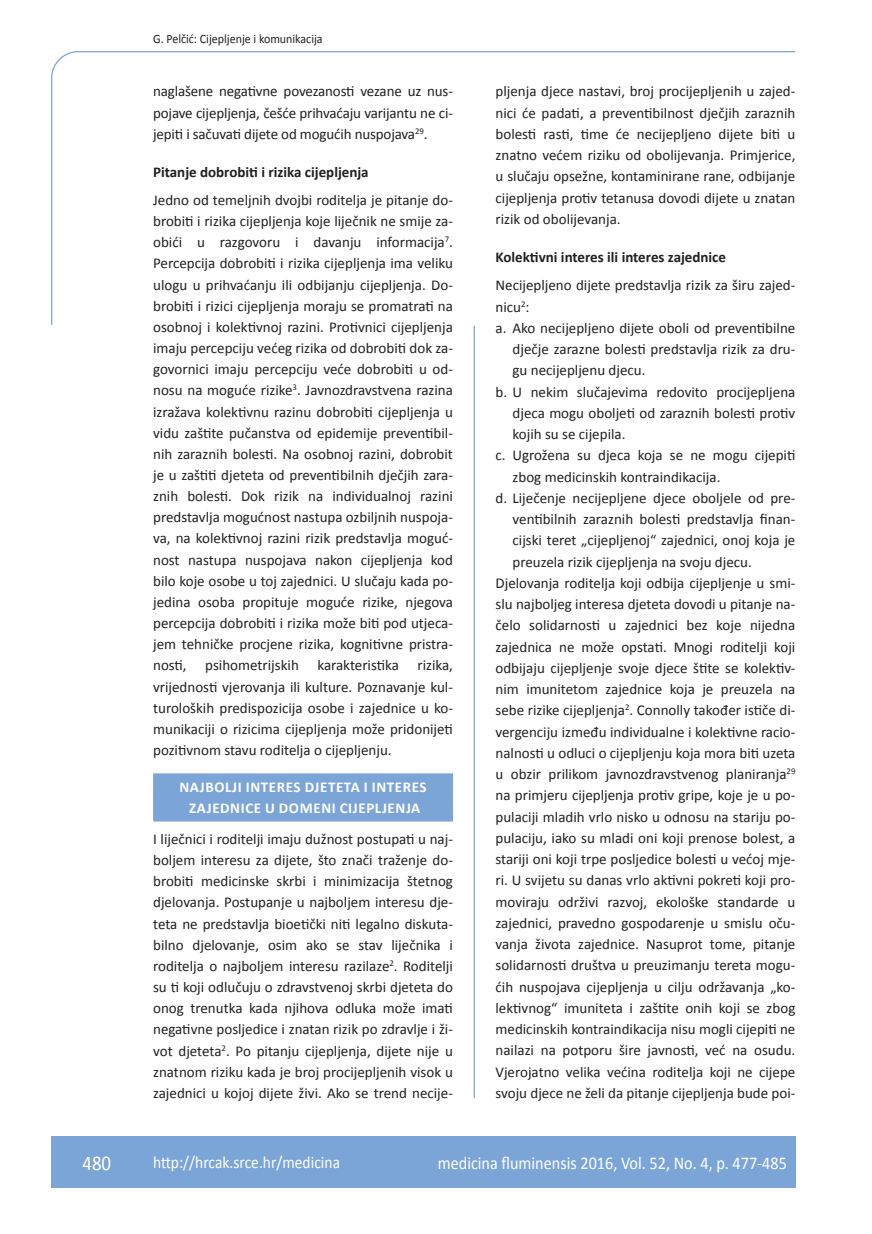
<style>
.page{position:relative;width:872px;height:1234px;background:#fff}
.page>*{position:absolute;margin:0;border:0;box-sizing:border-box;transform-origin:0 0}
.t1{font:21px "Calibri";color:#fff;scale:.9 1}
.t2{font:18px "Calibri";color:#fff;scale:.9 1}
.t3{font:17.25px "Calibri";color:#fff;scale:.9 1}
.t4{font:15px/21.1px "Calibri";color:#231f20;text-align:justify}
.t5{font:700 15px "Calibri";color:#231f20}
.t6{font:700 15px/21.1px "Calibri";letter-spacing:.04em;color:#fff}
.t7{font:12.75px "Calibri";color:#231f20;scale:.94 1}
</style>
<div class="page">
<svg style="left:51px;top:51px;width:745px;height:274px"></svg>
<hr style="left:473px;top:325px;width:2px;height:772px;background:#7ca5d7">
<div style="left:51px;top:1135px;width:744px;height:51px;background:#7ca5d7"></div>
<div style="left:153px;top:773px;width:300px;height:27px;background:#7ca5d7"></div>
<div style="left:153px;top:794px;width:300px;height:27px;background:#7ca5d7"></div>
<p class="t7" style="left:153px;top:30px;width:182px">G. Pelčić: Cijepljenje i komunikacija</p>
<p class="t4" style="left:153px;top:80px;width:301px">naglašene negativne povezanosti vezane uz nus&shy;pojave cijepljenja, češće prihvaćaju varijantu ne ci&shy;jepiti i sačuvati dijete od mogućih nuspojava<sup>29</sup>.</p>
<p class="t5" style="left:153px;top:162px;width:217px">Pitanje dobrobiti i rizika cijepljenja</p>
<p class="t4" style="left:153px;top:189px;width:301px">Jedno od temeljnih dvojbi roditelja je pitanje do&shy;brobiti i rizika cijepljenja koje liječnik ne smije za&shy;obići u razgovoru i davanju informacija<sup>7</sup>.<br>Percepcija dobrobiti i rizika cijepljenja ima veliku ulogu u prihvaćanju ili odbijanju cijepljenja. Do&shy;brobiti i rizici cijepljenja moraju se promatrati na osobnoj i kolektivnoj razini. Protivnici cijepljenja imaju percepciju većeg rizika od dobrobiti dok za&shy;govornici imaju percepciju veće dobrobiti u od&shy;nosu na moguće rizike<sup>3</sup>. Javnozdravstvena razina izražava kolektivnu razinu dobrobiti cijepljenja u vidu zaštite pučanstva od epidemije preventibil&shy;nih zaraznih bolesti. Na osobnoj razini, dobrobit je u zaštiti djeteta od preventibilnih dječjih zara&shy;znih bolesti. Dok rizik na individualnoj razini predstavlja mogućnost nastupa ozbiljnih nuspoja&shy;va, na kolektivnoj razini rizik predstavlja moguć&shy;nost nastupa nuspojava nakon cijepljenja kod bilo koje osobe u toj zajednici. U slučaju kada po&shy;jedina osoba propituje moguće rizike, njegova percepcija dobrobiti i rizika može biti pod utjeca&shy;jem tehničke procjene rizika, kognitivne pristra&shy;nosti, psihometrijskih karakteristika rizika, vrijednosti vjerovanja ili kulture. Poznavanje kul&shy;turoloških predispozicija osobe i zajednice u ko&shy;munikaciji o rizicima cijepljenja može pridonijeti pozitivnom stavu roditelja o cijepljenju.</p>
<p class="t6" style="left:179px;top:775px;width:81px">NAJBOLJI INTERE</p>
<p class="t6" style="left:293px;top:775px;width:30px">S DJETET</p>
<p class="t6" style="left:189px;top:775px;width:238px;text-indent:161px">A i interes zajednice u domeni cijepljenja</p>
<p class="t4" style="left:153px;top:827px;width:301px">I liječnici i roditelji imaju dužnost postupati u naj&shy;boljem interesu za dijete, što znači traženje do&shy;brobiti medicinske skrbi i minimizacija štetnog djelovanja. Postupanje u najboljem interesu dje&shy;teta ne predstavlja bioetički niti legalno diskuta&shy;bilno djelovanje, osim ako se stav liječnika i roditelja o najboljem interesu razilaze<sup>2</sup>. Roditelji su ti koji odlučuju o zdravstvenoj skrbi djeteta do onog trenutka kada njihova odluka može imati negativne posljedice i znatan rizik po zdravlje i ži&shy;vot djeteta<sup>2</sup>. Po pitanju cijepljenja, dijete nije u znatnom riziku kada je broj procijepljenih visok u zajednici u kojoj dijete živi. Ako se trend necije-</p>
<p class="t4" style="left:495px;top:80px;width:301px">pljenja djece nastavi, broj procijepljenih u zajed&shy;nici će padati, a preventibilnost dječjih zaraznih bolesti rasti, time će necijepljeno dijete biti u znatno većem riziku od obolijevanja. Primjerice, u slučaju opsežne, kontaminirane rane, odbijanje cijepljenja protiv tetanusa dovodi dijete u znatan rizik od obolijevanja.</p>
<p class="t5" style="left:495px;top:248px;width:232px">Kolektivni interes ili interes zajednice</p>
<p class="t4" style="left:495px;top:274px;width:301px">Necijepljeno dijete predstavlja rizik za širu zajed-</p>
<p class="t4" style="left:495px;top:295px;width:35px">nicu<sup>2</sup>:</p>
<p class="t4" style="left:495px;top:316px;width:301px">a. Ako necijepljeno dijete oboli od preventibilne</p>
<p class="t4" style="left:512px;top:338px;width:284px">dječje zarazne bolesti predstavlja rizik za dru-</p>
<p class="t4" style="left:512px;top:359px;width:134px">gu necijepljenu djecu.</p>
<p class="t4" style="left:495px;top:380px;width:301px">b. U nekim slučajevima redovito procijepljena</p>
<p class="t4" style="left:512px;top:401px;width:284px">djeca mogu oboljeti od zaraznih bolesti protiv</p>
<p class="t4" style="left:512px;top:423px;width:114px">kojih su se cijepila.</p>
<p class="t4" style="left:495px;top:444px;width:301px">c. Ugrožena su djeca koja se ne mogu cijepiti</p>
<p class="t4" style="left:512px;top:465px;width:209px">zbog medicinskih kontraindikacija.</p>
<p class="t4" style="left:495px;top:486px;width:301px">d. Liječenje necijepljene djece oboljele od pre-</p>
<p class="t4" style="left:512px;top:508px;width:284px">ventibilnih zaraznih bolesti predstavlja finan-</p>
<p class="t4" style="left:512px;top:529px;width:284px">cijski teret „cijepljenoj“ zajednici, onoj koja je</p>
<p class="t4" style="left:512px;top:550px;width:241px">preuzela rizik cijepljenja na svoju djecu.</p>
<p class="t4" style="left:495px;top:571px;width:301px">Djelovanja roditelja koji odbija cijepljenje u smi-</p>
<p class="t4" style="left:495px;top:592px;width:301px">slu najboljeg interesa djeteta dovodi u pitanje na-</p>
<p class="t4" style="left:495px;top:614px;width:301px">čelo solidarnosti u zajednici bez koje nijedna</p>
<p class="t4" style="left:495px;top:635px;width:301px">zajednica ne može opstati. Mnogi roditelji koji</p>
<p class="t4" style="left:495px;top:656px;width:301px">odbijaju cijepljenje svoje djece štite se kolektiv-</p>
<p class="t4" style="left:495px;top:677px;width:301px">nim imunitetom zajednice koja je preuzela na</p>
<p class="t4" style="left:495px;top:699px;width:301px">sebe rizike cijepljenja<sup>2</sup>. Connolly također ističe di-</p>
<p class="t4" style="left:495px;top:720px;width:301px">vergenciju između individualne i kolektivne racio-</p>
<p class="t4" style="left:495px;top:741px;width:301px">nalnosti u odluci o cijepljenju koja mora biti uzeta</p>
<p class="t4" style="left:495px;top:762px;width:301px">u obzir prilikom javnozdravstvenog planiranja<sup>29</sup></p>
<p class="t4" style="left:495px;top:783px;width:301px">na primjeru cijepljenja protiv gripe, koje je u po-</p>
<p class="t4" style="left:495px;top:805px;width:301px">pulaciji mladih vrlo nisko u odnosu na stariju po-</p>
<p class="t4" style="left:495px;top:826px;width:301px">pulaciju, iako su mladi oni koji prenose bolest, a</p>
<p class="t4" style="left:495px;top:847px;width:301px">stariji oni koji trpe posljedice bolesti u većoj mje-</p>
<p class="t4" style="left:495px;top:868px;width:301px">ri. U svijetu su danas vrlo aktivni pokreti koji pro-</p>
<p class="t4" style="left:495px;top:890px;width:301px">moviraju održivi razvoj, ekološke standarde u</p>
<p class="t4" style="left:495px;top:911px;width:301px">zajednici, pravedno gospodarenje u smislu oču-</p>
<p class="t4" style="left:495px;top:932px;width:301px">vanja života zajednice. Nasuprot tome, pitanje</p>
<p class="t4" style="left:495px;top:953px;width:301px">solidarnosti društva u preuzimanju tereta mogu-</p>
<p class="t4" style="left:495px;top:975px;width:301px">ćih nuspojava cijepljenja u cilju održavanja „ko-</p>
<p class="t4" style="left:495px;top:996px;width:301px">lektivnog“ imuniteta i zaštite onih koji se zbog</p>
<p class="t4" style="left:495px;top:1017px;width:301px">medicinskih kontraindikacija nisu mogli cijepiti ne</p>
<p class="t4" style="left:495px;top:1038px;width:301px">nailazi na potporu šire javnosti, već na osudu.</p>
<p class="t4" style="left:495px;top:1060px;width:301px">Vjerojatno velika većina roditelja koji ne cijepe</p>
<p class="t4" style="left:495px;top:1081px;width:301px">svoju djece ne želi da pitanje cijepljenja bude poi-</p>
<h1 class="t1" style="left:82px;top:1149px;width:33px">480</h1>
<p class="t3" style="left:153px;top:1150px;width:209px">http://hrcak.srce.hr/medicina</p>
<p class="t2" style="left:438px;top:1151px;width:389px">medicina fluminensis 2016, Vol. 52, No. 4, p. 477-485</p>
</div>
